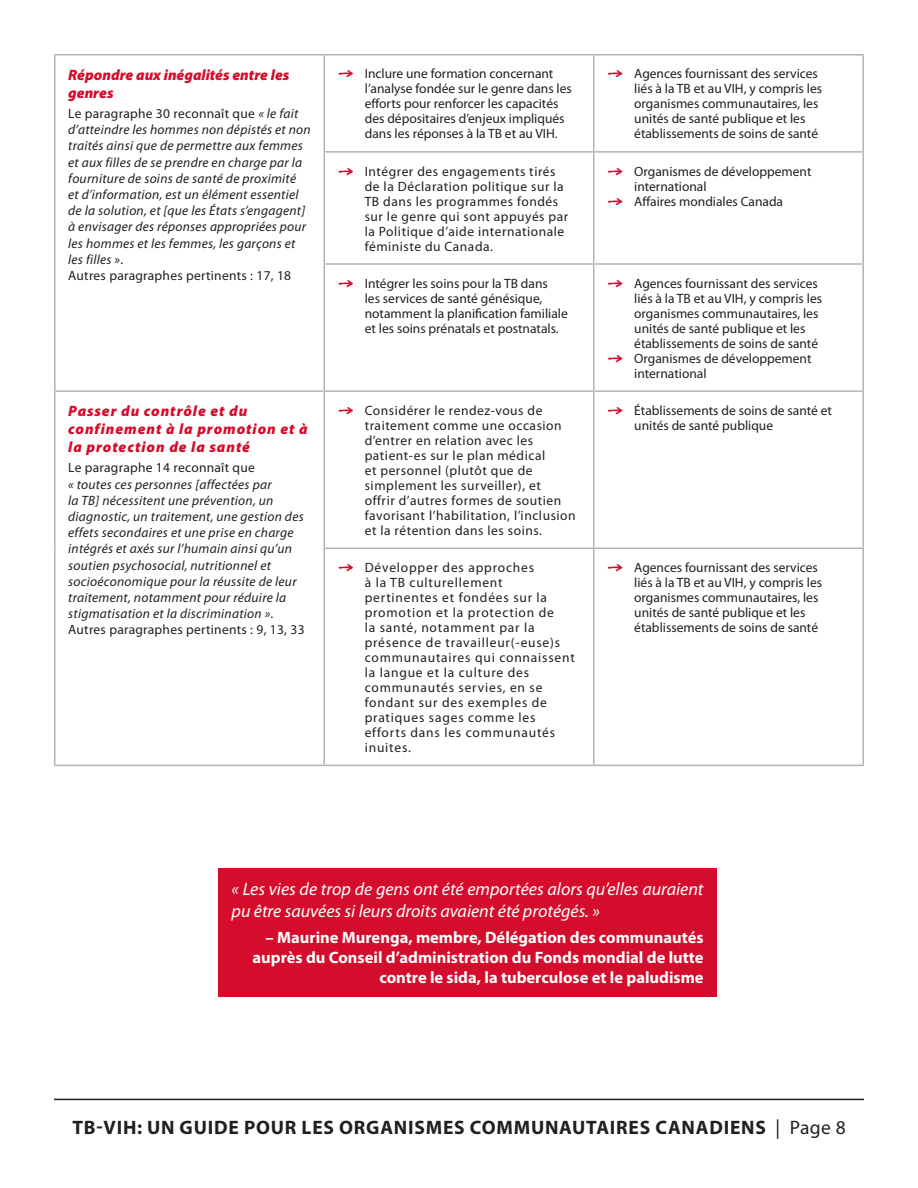
<style>
.page{position:relative;width:918px;height:1188px;background:#fff}
.page>*{position:absolute;margin:0;border:0;box-sizing:border-box;transform-origin:0 0}
.t1{font:700 19.5px "Myriad Pro";letter-spacing:.04em;color:#231f20}
.t2{font:italic 18px/21.6px "Myriad Pro";color:#fff}
.t3{font:700 16.5px/19.8px "Myriad Pro";color:#fff;text-align:right}
.t4{font:italic 900 15px/18px "Myriad Pro";letter-spacing:.06em;color:#d30d2b}
.t5{font:italic 900 15px/18px "Myriad Pro";color:#d30d2b}
.t6{font:13.5px/15px "Myriad Pro";color:#231f20}
.t7{font:italic 13.5px/16.2px "Myriad Pro";letter-spacing:.02em;color:#231f20}
.t8{font:13.5px/15px "Myriad Pro";letter-spacing:.04em;color:#231f20}
.t9{font:13.5px/15px "Myriad Pro";letter-spacing:.06em;color:#231f20}
.t10{font:13.5px "Myriad Pro";letter-spacing:.02em;color:#231f20}
.s1{font-style:normal}
.s2{font-family:"Segoe Script";font-weight:700;font-size:16.5px;color:#d30d2b}
.s3{font-weight:400}
</style>
<div class="page">
<hr style="left:54px;top:1099px;width:810px;height:1px;background:#231f20">
<hr style="left:54px;top:56px;width:2px;height:96px;background:#b2b3b7">
<hr style="left:54px;top:152px;width:2px;height:112px;background:#b2b3b7">
<hr style="left:54px;top:264px;width:2px;height:126px;background:#b2b3b7">
<hr style="left:324px;top:56px;width:1px;height:95px;background:#b2b3b7">
<hr style="left:593px;top:56px;width:1px;height:95px;background:#b2b3b7">
<hr style="left:862px;top:56px;width:2px;height:95px;background:#b2b3b7">
<hr style="left:324px;top:151px;width:270px;height:2px;background:#b2b3b7">
<hr style="left:324px;top:153px;width:1px;height:110px;background:#b2b3b7">
<hr style="left:594px;top:151px;width:270px;height:2px;background:#b2b3b7">
<hr style="left:593px;top:153px;width:1px;height:110px;background:#b2b3b7">
<hr style="left:862px;top:153px;width:2px;height:110px;background:#b2b3b7">
<hr style="left:324px;top:263px;width:270px;height:2px;background:#b2b3b7">
<hr style="left:324px;top:265px;width:1px;height:125px;background:#b2b3b7">
<hr style="left:594px;top:263px;width:270px;height:2px;background:#b2b3b7">
<hr style="left:593px;top:265px;width:1px;height:125px;background:#b2b3b7">
<hr style="left:862px;top:265px;width:2px;height:125px;background:#b2b3b7">
<hr style="left:54px;top:390px;width:270px;height:2px;background:#b2b3b7">
<hr style="left:54px;top:392px;width:2px;height:156px;background:#b2b3b7">
<hr style="left:54px;top:548px;width:2px;height:217px;background:#b2b3b7">
<hr style="left:324px;top:390px;width:270px;height:2px;background:#b2b3b7">
<hr style="left:324px;top:392px;width:1px;height:156px;background:#b2b3b7">
<hr style="left:594px;top:390px;width:270px;height:2px;background:#b2b3b7">
<hr style="left:593px;top:392px;width:1px;height:156px;background:#b2b3b7">
<hr style="left:862px;top:392px;width:2px;height:156px;background:#b2b3b7">
<hr style="left:324px;top:548px;width:270px;height:1px;background:#b2b3b7">
<hr style="left:324px;top:549px;width:1px;height:216px;background:#b2b3b7">
<hr style="left:594px;top:548px;width:270px;height:1px;background:#b2b3b7">
<hr style="left:593px;top:549px;width:1px;height:216px;background:#b2b3b7">
<hr style="left:862px;top:549px;width:2px;height:216px;background:#b2b3b7">
<hr style="left:54px;top:54px;width:270px;height:2px;background:#b2b3b7">
<hr style="left:324px;top:54px;width:270px;height:2px;background:#b2b3b7">
<hr style="left:594px;top:54px;width:270px;height:2px;background:#b2b3b7">
<hr style="left:54px;top:765px;width:270px;height:1px;background:#b2b3b7">
<hr style="left:324px;top:765px;width:270px;height:1px;background:#b2b3b7">
<hr style="left:594px;top:765px;width:270px;height:1px;background:#b2b3b7">
<div style="left:218px;top:868px;width:499px;height:129px;background:#d30d2b"></div>
<p class="t5" style="left:68px;top:66px;width:223px">Répondre aux inégalités entre les genres</p>
<p class="t7" style="left:68px;top:106px;width:244px"><span class="s1">Le paragraphe 30 reconnaît que</span> « le fait d’atteindre les hommes non dépistés et non traités ainsi que de permettre aux femmes et aux filles de se prendre en charge par la fourniture de soins de santé de proximité<br>et d’information, est un élément essentiel de la solution, et [que les États s’engagent] à envisager des réponses appropriées pour les hommes et les femmes, les garçons et les filles »<span class="s1">.</span></p>
<p class="t10" style="left:68px;top:268px;width:224px">Autres paragraphes pertinents : 17, 18</p>
<p class="t4" style="left:68px;top:402px;width:241px">Passer du contrôle et du confinement à la promotion et à la protection de la santé</p>
<p class="t7" style="left:68px;top:460px;width:237px"><span class="s1">Le paragraphe 14 reconnaît que<br></span>« toutes ces personnes [affectées par<br>la TB] nécessitent une prévention, un diagnostic, un traitement, une gestion des effets secondaires et une prise en charge intégrés et axés sur l’humain ainsi qu’un soutien psychosocial, nutritionnel et socioéconomique pour la réussite de leur traitement, notamment pour réduire la stigmatisation et la discrimination »<span class="s1">.</span></p>
<p class="t10" style="left:68px;top:623px;width:238px">Autres paragraphes pertinents : 9, 13, 33</p>
<p class="t6" style="left:365px;top:67px;width:209px;text-indent:-27px"><span class="s2">→</span> Inclure une formation concernant l’analyse fondée sur le genre dans les efforts pour renforcer les capacités des dépositaires d’enjeux impliqués dans les réponses à la TB et au VIH.</p>
<p class="t6" style="left:634px;top:67px;width:189px;text-indent:-27px"><span class="s2">→</span> Agences fournissant des services liés à la TB et au VIH, y compris les organismes communautaires, les unités de santé publique et les établissements de soins de santé</p>
<p class="t8" style="left:365px;top:164px;width:205px;text-indent:-27px"><span class="s2">→</span> Intégrer des engagements tirés de la Déclaration politique sur la<br>TB dans les programmes fondés sur le genre qui sont appuyés par la Politique d’aide internationale féministe du Canada.</p>
<p class="t6" style="left:634px;top:164px;width:179px;text-indent:-27px"><span class="s2">→</span> Organismes de développement international</p>
<p class="t6" style="left:607px;top:194px;width:177px"><span class="s2">→</span> Affaires mondiales Canada</p>
<p class="t6" style="left:365px;top:276px;width:205px;text-indent:-27px"><span class="s2">→</span> Intégrer les soins pour la TB dans<br>les services de santé génésique, notamment la planification familiale et les soins prénatals et postnatals.</p>
<p class="t6" style="left:634px;top:276px;width:189px;text-indent:-27px"><span class="s2">→</span> Agences fournissant des services liés à la TB et au VIH, y compris les organismes communautaires, les unités de santé publique et les établissements de soins de santé</p>
<p class="t6" style="left:634px;top:351px;width:179px;text-indent:-27px"><span class="s2">→</span> Organismes de développement international</p>
<p class="t8" style="left:365px;top:403px;width:212px;text-indent:-27px"><span class="s2">→</span> Considérer le rendez-vous de traitement comme une occasion d’entrer en relation avec les patient-es sur le plan médical<br>et personnel (plutôt que de simplement les surveiller), et<br>offrir d’autres formes de soutien favorisant l’habilitation, l’inclusion et la rétention dans les soins.</p>
<p class="t6" style="left:634px;top:403px;width:199px;text-indent:-27px"><span class="s2">→</span> Établissements de soins de santé et unités de santé publique</p>
<p class="t9" style="left:365px;top:560px;width:212px;text-indent:-27px"><span class="s2">→</span> Développer des approches<br>à la TB culturellement pertinentes et fondées sur la promotion et la protection de<br>la santé, notamment par la présence de travailleur(-euse)s communautaires qui connaissent la langue et la culture des communautés servies, en se fondant sur des exemples de pratiques sages comme les efforts dans les communautés inuites.</p>
<p class="t6" style="left:634px;top:560px;width:189px;text-indent:-27px"><span class="s2">→</span> Agences fournissant des services liés à la TB et au VIH, y compris les organismes communautaires, les unités de santé publique et les établissements de soins de santé</p>
<p class="t2" style="left:232px;top:879px;width:473px">« Les vies de trop de gens ont été emportées alors qu’elles auraient pu être sauvées si leurs droits avaient été protégés. »</p>
<p class="t3" style="left:253px;top:928px;width:453px">– Maurine Murenga, membre, Délégation des communautés auprès du Conseil d’administration du Fonds mondial de lutte contre le sida, la tuberculose et le paludisme</p>
<h1 class="t1" style="left:72px;top:1117px;width:775px">TB-VIH: UN GUIDE POUR LES ORGANISMES COMMUNAUTAIRES CANADIENS <span class="s3">| Page 8</span></h1>
</div>
